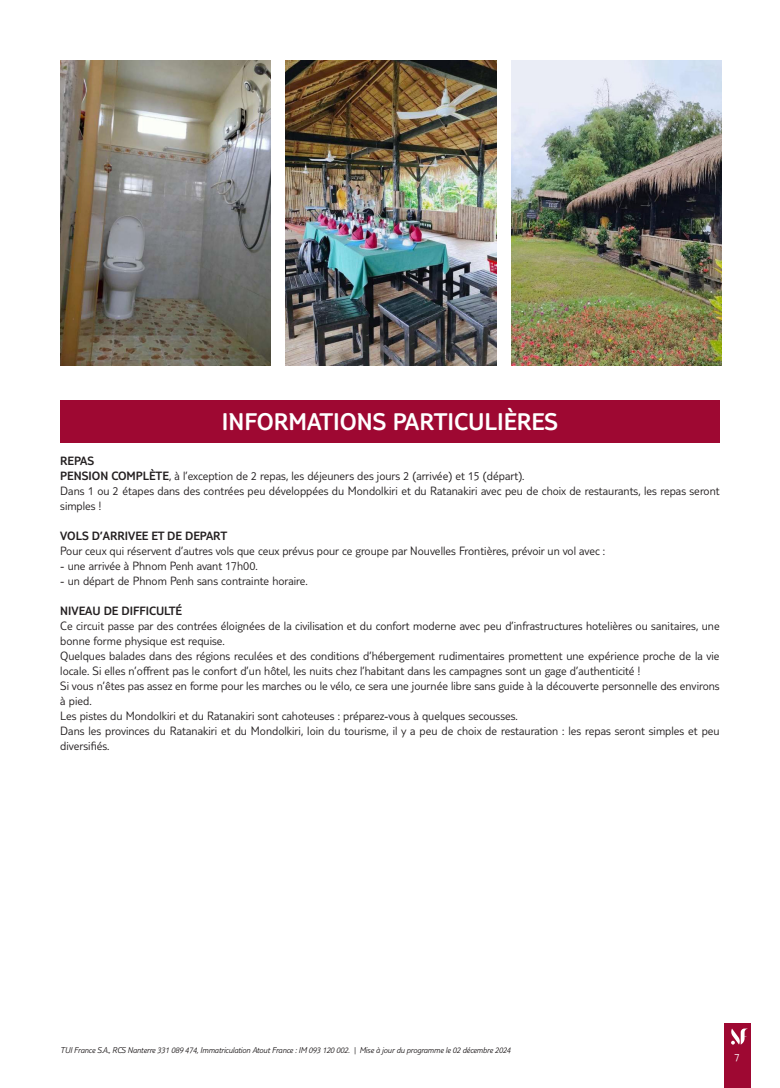
<style>
.page{position:relative;width:780px;height:1088px;background:#fff}
.page>*{position:absolute;margin:0;border:0;box-sizing:border-box;transform-origin:0 0}
.t1{font:300 25px "TUI Type";color:#fff}
.t2{font:300 12.5px/15px "TUI Type";color:#231f20}
.t3{font:300 12.5px "TUI Type";color:#231f20}
.t4{font:300 11.25px "TUI Type";color:#fff}
.t5{font:italic 300 8.75px "TUI Type";letter-spacing:-.02em;color:#231f20}
.s1{font-style:inherit}
</style>
<div class="page">
<div style="left:724px;top:1023px;width:26px;height:65px;background:#9e0832"></div>
<svg style="left:731px;top:1028px;width:17px;height:16px"></svg>
<img style="left:60px;top:60px;width:210px;height:305px">
<img style="left:286px;top:60px;width:210px;height:305px">
<img style="left:511px;top:60px;width:210px;height:305px">
<div style="left:60px;top:400px;width:659px;height:43px;background:#9e0832"></div>
<h1 class="t1" style="left:222px;top:407px;width:337px">INFORMATIONS PARTICULIÈRES</h1>
<p class="t2" style="left:60px;top:453px;width:661px"><span class="s1">REPAS<br>PENSION COMPLÈTE</span>, à l’exception de 2 repas, les déjeuners des jours 2 (arrivée) et 15 (départ).<br>Dans 1 ou 2 étapes dans des contrées peu développées du Mondolkiri et du Ratanakiri avec peu de choix de restaurants, les repas seront simples !</p>
<p class="t3" style="left:60px;top:529px;width:168px">VOLS D’ARRIVEE ET DE DEPART</p>
<p class="t2" style="left:60px;top:543px;width:546px">Pour ceux qui réservent d’autres vols que ceux prévus pour ce groupe par Nouvelles Frontières, prévoir un vol avec :</p>
<p class="t2" style="left:60px;top:558px;width:199px">- une arrivée à Phnom Penh avant 17h00.</p>
<p class="t2" style="left:60px;top:573px;width:249px">- un départ de Phnom Penh sans contrainte horaire.</p>
<p class="t3" style="left:60px;top:604px;width:123px">NIVEAU DE DIFFICULTÉ</p>
<p class="t2" style="left:60px;top:618px;width:661px">Ce circuit passe par des contrées éloignées de la civilisation et du confort moderne avec peu d’infrastructures hotelières ou sanitaires, une bonne forme physique est requise.<br>Quelques balades dans des régions reculées et des conditions d’hébergement rudimentaires promettent une expérience proche de la vie locale. Si elles n’offrent pas le confort d’un hôtel, les nuits chez l’habitant dans les campagnes sont un gage d’authenticité !<br>Si vous n’êtes pas assez en forme pour les marches ou le vélo, ce sera une journée libre sans guide à la découverte personnelle des environs à pied.<br>Les pistes du Mondolkiri et du Ratanakiri sont cahoteuses : préparez-vous à quelques secousses.<br>Dans les provinces du Ratanakiri et du Mondolkiri, loin du tourisme, il y a peu de choix de restauration : les repas seront simples et peu diversifiés.</p>
<p class="t5" style="left:60px;top:1045px;width:452px">TUI France S.A., RCS Nanterre 331 089 474, Immatriculation Atout France : IM 093 120 002. | Mise à jour du programme le 02 décembre 2024</p>
<p class="t4" style="left:734px;top:1050px;width:7px">7</p>
</div>
